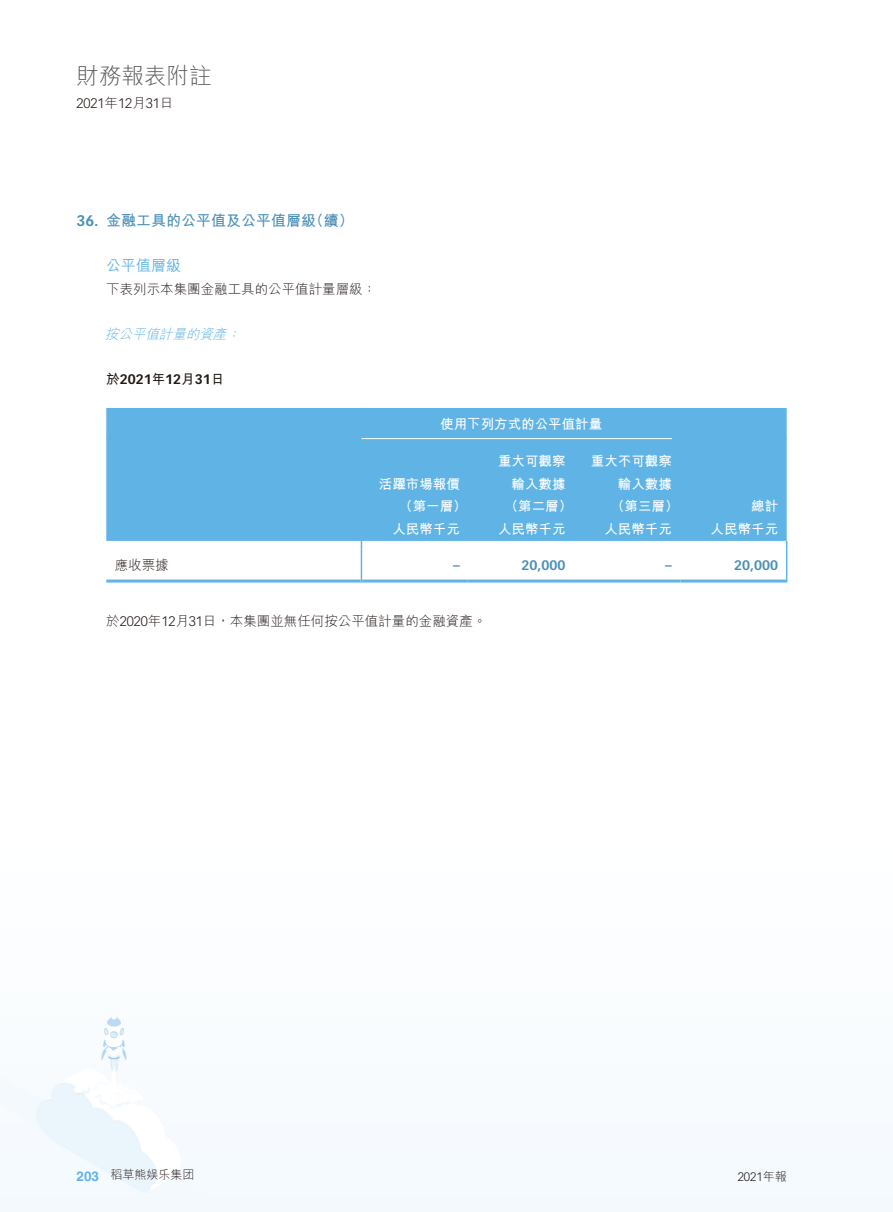
<style>
.page{position:relative;width:893px;height:1212px;background:#fff}
.page>*{position:absolute;margin:0;border:0;box-sizing:border-box;transform-origin:0 0}
.t1{font:300 22.5px "M Hei HK";color:#595857}
.t2{font:700 15px "M Hei HK";color:#4b90b7}
.t3{font:500 15px "M Hei HK";color:#60b4e5}
.t4{font:700 15px "Vectora LT Std";color:#4b90b7}
.t5{font:700 13.5px/22.5px "M Hei HK";color:#fff}
.t6{font:300 13.5px "M Hei HK";color:#231916}
.t7{font:700 13.5px "Vectora LT Std";color:#4b90b7}
.t8{font:700 13.5px "Vectora LT Std";color:#231916}
.t9{font:300 13.5px "Vectora LT Std";color:#231916}
.t10{font:italic 300 13.5px "M Hei HK";color:#60b4e5}
.t11{font:700 13.5px "Helvetica LT Std";color:#60b4e5}
.t12{font:300 12px "M Hei HKS";color:#231916}
.t13{font:300 12px "Vectora LT Std";color:#231916}
.s1{font-family:"M Hei HK"}
.s2{font-family:"Vectora LT Std"}
</style>
<div class="page">
<img style="left:0;top:541px;width:893px;height:671px">
<div style="left:106px;top:408px;width:681px;height:133px;background:#60b4e5"></div>
<svg style="left:361px;top:408px;width:1px;height:22px"></svg>
<hr style="left:361px;top:445px;width:1px;height:68px;background:#60b4e5">
<svg style="left:361px;top:513px;width:1px;height:69px"></svg>
<svg style="left:786px;top:541px;width:1px;height:41px"></svg>
<hr style="left:106px;top:438px;width:255px;height:1px;background:#60b4e5">
<hr style="left:361px;top:438px;width:311px;height:1px;background:#fff">
<hr style="left:680px;top:438px;width:107px;height:1px;background:#60b4e5">
<hr style="left:106px;top:579px;width:255px;height:3px;background:#60b4e5">
<hr style="left:362px;top:579px;width:106px;height:3px;background:#60b4e5">
<hr style="left:468px;top:579px;width:106px;height:3px;background:#60b4e5">
<hr style="left:574px;top:579px;width:106px;height:3px;background:#60b4e5">
<hr style="left:680px;top:579px;width:106px;height:3px;background:#60b4e5">
<h1 class="t1" style="left:77px;top:60px;width:137px">財務報表附註</h1>
<p class="t9" style="left:77px;top:95px;width:98px">2021<span class="s1">年</span>12<span class="s1">月</span>31<span class="s1">日</span></p>
<p class="t4" style="left:77px;top:212px;width:24px">36.</p>
<p class="t2" style="left:106px;top:210px;width:211px">金融工具的公平值及公平值層級</p>
<p class="t2" style="left:309px;top:210px;width:46px">（續(</p>
<p class="t3" style="left:106px;top:255px;width:76px">公平值層級</p>
<p class="t6" style="left:106px;top:279px;width:271px">下表列示本集團金融工具的公平值計量層級：</p>
<p class="t10" style="left:226px;top:324px;width:20px">：</p>
<p class="t10" style="left:105px;top:324px;width:128px">按公平值計量的資產</p>
<p class="t8" style="left:106px;top:371px;width:119px"><span class="s1">於</span>2021<span class="s1">年</span>12<span class="s1">月</span>31<span class="s1">日</span></p>
<p class="t6" style="left:115px;top:556px;width:55px">應收票據</p>
<p class="t5" style="left:440px;top:411px;width:163px">使用下列方式的公平值計量</p>
<p class="t5" style="left:399px;top:471px;width:69px;text-indent:-20px">活躍市場報價（第一層(</p>
<p class="t5" style="left:392px;top:516px;width:69px">人民幣千元</p>
<p class="t7" style="left:453px;top:557px;width:8px">–</p>
<p class="t5" style="left:498px;top:449px;width:76px;text-align:center">重大可觀察輸入數據<br>（第二層(</p>
<p class="t5" style="left:591px;top:449px;width:82px;text-align:right">重大不可觀察輸入數據</p>
<p class="t5" style="left:611px;top:494px;width:69px">（第三層）</p>
<p class="t5" style="left:498px;top:516px;width:69px">人民幣千元</p>
<p class="t7" style="left:522px;top:557px;width:45px">20,000</p>
<p class="t5" style="left:604px;top:516px;width:69px">人民幣千元</p>
<p class="t7" style="left:665px;top:557px;width:8px">–</p>
<p class="t6" style="left:106px;top:611px;width:382px">於<span class="s2">2020</span>年<span class="s2">12</span>月<span class="s2">31</span>日，本集團並無任何按公平值計量的金融資產。</p>
<p class="t5" style="left:751px;top:494px;width:29px">總計</p>
<p class="t5" style="left:711px;top:516px;width:69px">人民幣千元</p>
<p class="t7" style="left:734px;top:557px;width:45px">20,000</p>
<p class="t11" style="left:77px;top:1168px;width:24px">203</p>
<p class="t12" style="left:111px;top:1166px;width:86px">稻草熊娛樂集團</p>
<p class="t13" style="left:738px;top:1170px;width:50px">2021<span class="s1">年報</span></p>
</div>
